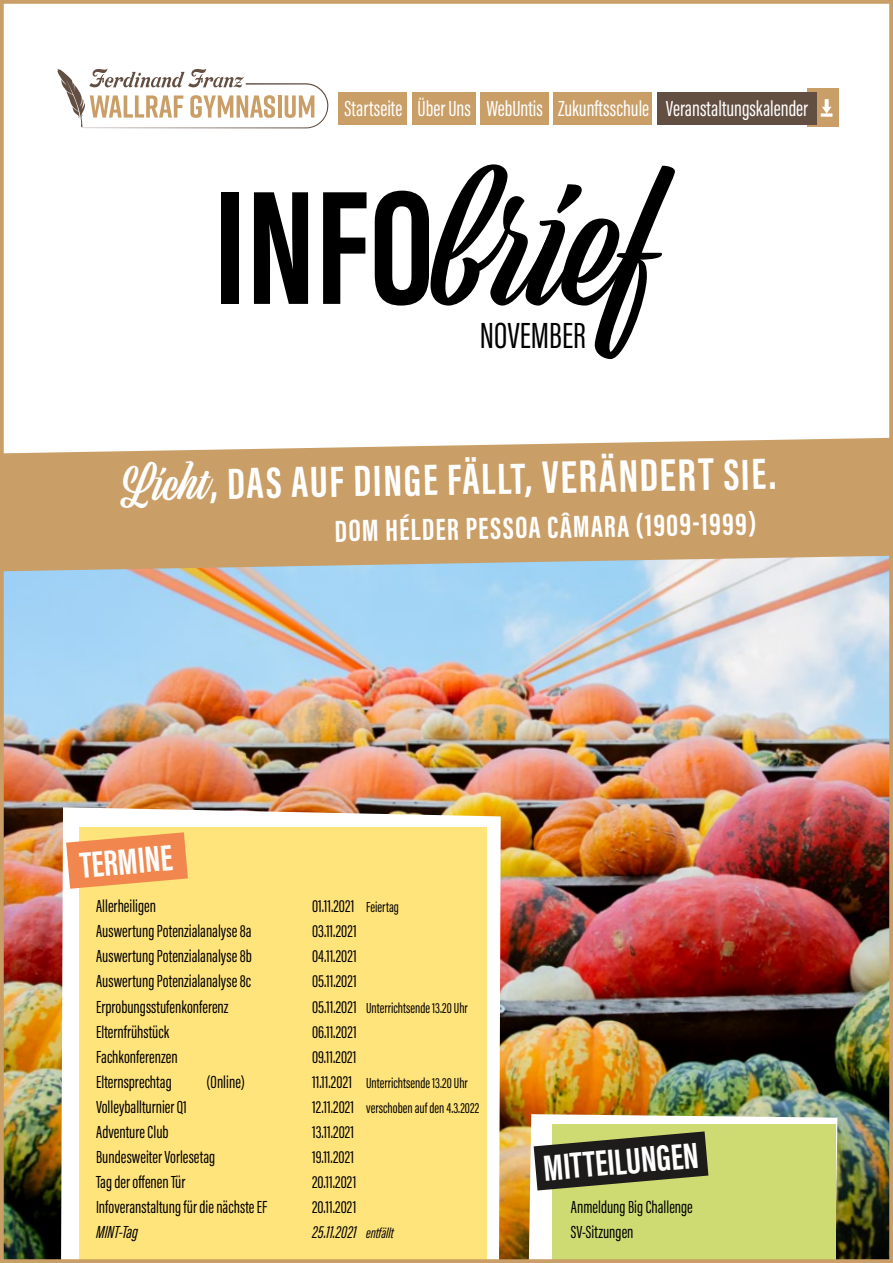
<style>
.page{position:relative;width:893px;height:1263px;background:#fff}
.page>*{position:absolute;margin:0;border:0;box-sizing:border-box;transform-origin:0 0}
.t1{font:167.1px "Viktor Script";color:#000}
.t2{font:700 45px "Acumin Pro Extra Cond";color:#fff}
.t3{font:700 37.5px "Acumin Pro Extra Cond";color:#fff}
.t4{font:37.5px "Acumin Pro Extra Cond";color:#000}
.t5{font:700 31.5px "Acumin Pro Extra Cond";color:#fff}
.t6{font:22.5px "Acumin Pro Extra Cond";color:#fff}
.t7{font:18px/25px "Acumin Pro Extra Cond";color:#000}
.t8{font:italic 18px "Acumin Pro Extra Cond";color:#000}
.t9{font:15px "Acumin Pro Extra Cond";color:#000}
.s1{font-family:"Acumin Pro Extra Cond";font-weight:700}
.s2{font-family:"Viktor Script";font-weight:400}
.s3{font-family:"Bebas Neue";font-weight:400}
.s4{font-size:15px}
.s5{font-size:18px}
</style>
<div class="page">
<img style="left:0;top:0;width:893px;height:1263px">
<svg style="left:0;top:438px;width:893px;height:133px;fill:#ca9e67"></svg>
<div style="left:440px;top:320px;width:146px;height:28px;background:#fff"></div>
<p class="t6" style="left:344px;top:95px;width:465px">Startseite Über Uns WebUntis Zukunftsschule Veranstaltungskalender</p>
<h1 class="t1" style="left:214px;top:148px;width:442px"><span class="s1">INFO</span>brief</h1>
<h3 class="t4" style="left:480px;top:312px;width:107px">NOVEMBER</h3>
<h2 class="t2" style="left:120px;top:458px;width:658px;rotate:-1deg"><span class="s2">Licht</span>, DAS AUF DINGE FÄLLT, <span class="s3">verändert</span> SIE.</h2>
<h3 class="t5" style="left:334px;top:511px;width:423px;rotate:-1deg">DOM HÉLDER PESSOA CÂMARA (1909-1999)</h3>
<h3 class="t3" style="left:78px;top:842px;width:94px;rotate:-5deg">TERMINE</h3>
<p class="t7" style="left:96px;top:894px;width:62px">Allerheiligen</p>
<p class="t7" style="left:312px;top:894px;width:88px">01.11.2021 <span class="s4">Feiertag</span></p>
<p class="t7" style="left:96px;top:919px;width:157px">Auswertung Potenzialanalyse 8a</p>
<p class="t7" style="left:312px;top:919px;width:46px">03.11.2021</p>
<p class="t7" style="left:96px;top:944px;width:157px">Auswertung Potenzialanalyse 8b</p>
<p class="t7" style="left:312px;top:944px;width:46px">04.11.2021</p>
<p class="t7" style="left:96px;top:969px;width:157px">Auswertung Potenzialanalyse 8c</p>
<p class="t7" style="left:312px;top:969px;width:46px">05.11.2021</p>
<p class="t7" style="left:96px;top:994px;width:134px">Erprobungsstufenkonferenz</p>
<p class="t9" style="left:312px;top:998px;width:157px"><span class="s5">05.11.2021</span> Unterrichtsende 13.20 Uhr</p>
<p class="t7" style="left:96px;top:1019px;width:75px">Elternfrühstück</p>
<p class="t7" style="left:312px;top:1019px;width:46px">06.11.2021</p>
<p class="t7" style="left:96px;top:1044px;width:83px">Fachkonferenzen</p>
<p class="t7" style="left:312px;top:1044px;width:46px">09.11.2021</p>
<p class="t7" style="left:96px;top:1069px;width:77px">Elternsprechtag</p>
<p class="t7" style="left:207px;top:1069px;width:40px">(Online)</p>
<p class="t9" style="left:312px;top:1074px;width:157px"><span class="s5">11.11.2021</span> Unterrichtsende 13.20 Uhr</p>
<p class="t7" style="left:96px;top:1094px;width:92px">Volleyballturnier Q1</p>
<p class="t9" style="left:312px;top:1099px;width:169px"><span class="s5">12.11.2021</span> verschoben auf den 4.3.2022</p>
<p class="t7" style="left:96px;top:1119px;width:74px">Adventure Club</p>
<p class="t7" style="left:312px;top:1119px;width:44px">13.11.2021</p>
<p class="t7" style="left:96px;top:1144px;width:121px">Bundesweiter Vorlesetag</p>
<p class="t7" style="left:312px;top:1144px;width:44px">19.11.2021</p>
<p class="t7" style="left:96px;top:1169px;width:91px">Tag der offenen Tür</p>
<p class="t7" style="left:312px;top:1169px;width:46px">20.11.2021</p>
<p class="t7" style="left:96px;top:1194px;width:173px">Infoveranstaltung für die nächste EF</p>
<p class="t7" style="left:312px;top:1194px;width:46px">20.11.2021</p>
<p class="t8" style="left:96px;top:1221px;width:44px">MINT-Tag</p>
<p class="t8" style="left:312px;top:1221px;width:83px">25.11.2021 <span class="s4">entfällt</span></p>
<h3 class="t3" style="left:541px;top:1145px;width:157px;rotate:-5deg">MITTEILUNGEN</h3>
<p class="t7" style="left:571px;top:1194px;width:124px">Anmeldung Big Challenge<br>SV-Sitzungen</p>
</div>
